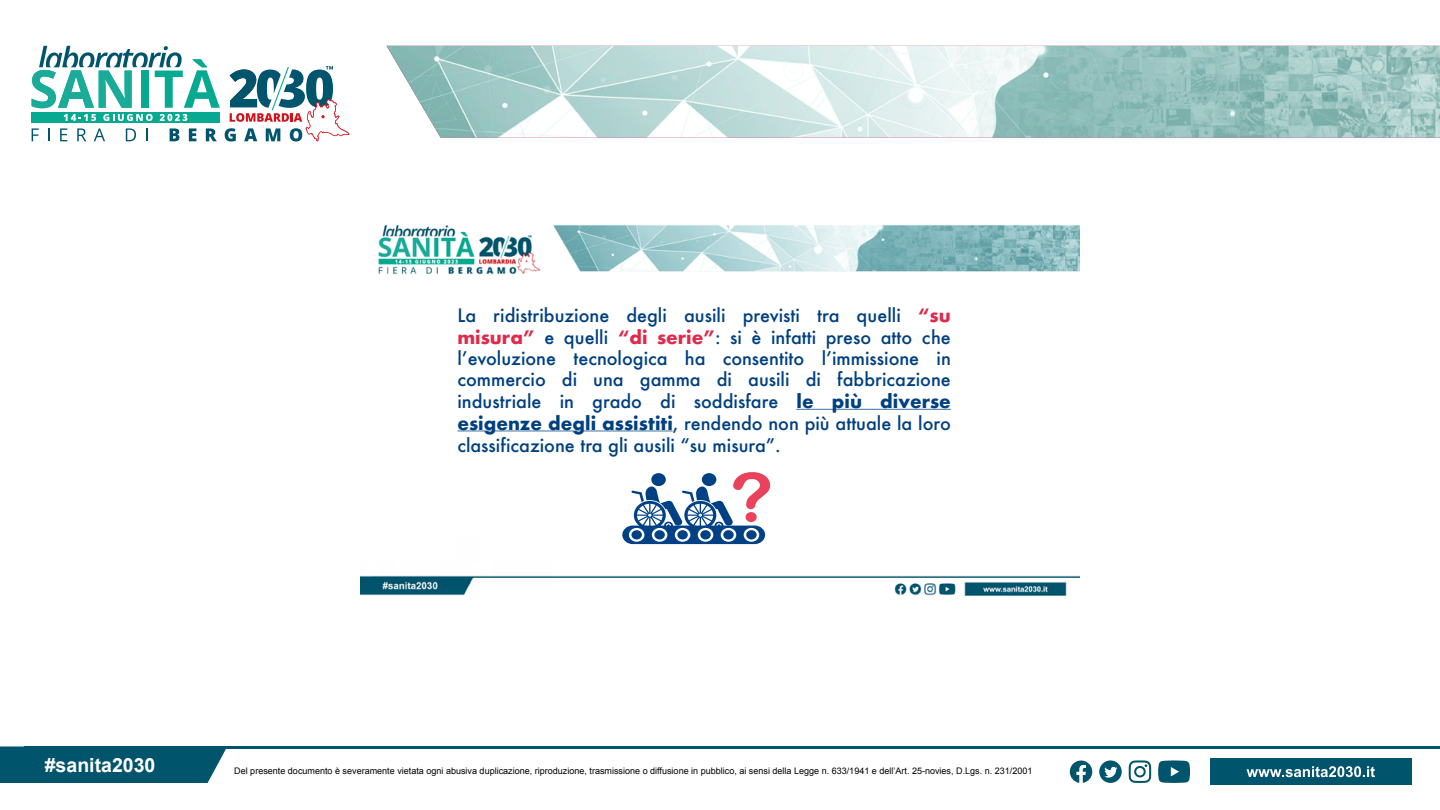
<style>
.page{position:relative;width:1440px;height:810px;background:#fff}
.page>*{position:absolute;margin:0;border:0;box-sizing:border-box;transform-origin:0 0}
.t1{font:700 19.5px "Arial";color:#fff}
.t2{font:500 18px/21.6px "Futura";color:#004080;text-align:justify}
.t3{font:9px "Arial";color:#000}
.s1{font-weight:700;color:#df2a4b}
.s2{font-weight:700}
</style>
<div class="page">
<img style="left:386px;top:46px;width:1054px;height:92px">
<svg style="left:32px;top:46px;width:317px;height:95px"></svg>
<div style="left:0;top:746px;width:226px;height:37px;background:#00546b"></div>
<div style="left:1210px;top:759px;width:201px;height:26px;background:#00546b"></div>
<hr style="left:24px;top:746px;width:1416px;height:3px;background:#00546b">
<svg style="left:1247px;top:766px;width:128px;height:11px"></svg>
<svg style="left:1129px;top:760px;width:22px;height:23px"></svg>
<svg style="left:1158px;top:760px;width:32px;height:23px"></svg>
<svg style="left:1070px;top:761px;width:22px;height:22px"></svg>
<svg style="left:1099px;top:760px;width:23px;height:23px"></svg>
<img style="left:360px;top:224px;width:720px;height:372px">
<svg style="left:796px;top:409px;width:155px;height:1px"></svg>
<svg style="left:457px;top:431px;width:216px;height:1px"></svg>
<svg style="left:622px;top:472px;width:148px;height:72px"></svg>
<div style="left:629px;top:528px;width:15px;height:14px;border:2px solid #fff;border-radius:50%"></div>
<div style="left:652px;top:528px;width:15px;height:14px;border:2px solid #fff;border-radius:50%"></div>
<div style="left:675px;top:528px;width:15px;height:14px;border:2px solid #fff;border-radius:50%"></div>
<div style="left:698px;top:528px;width:15px;height:14px;border:2px solid #fff;border-radius:50%"></div>
<div style="left:721px;top:528px;width:15px;height:14px;border:2px solid #fff;border-radius:50%"></div>
<div style="left:744px;top:528px;width:15px;height:14px;border:2px solid #fff;border-radius:50%"></div>
<p class="t2" style="left:457px;top:304px;width:495px">La ridistribuzione degli ausili previsti tra quelli <span class="s1">“su misura”</span> e quelli <span class="s1">“di serie”</span>: si è infatti preso atto che l’evoluzione tecnologica ha consentito l’immissione in commercio di una gamma di ausili di fabbricazione industriale in grado di soddisfare <span class="s2">le più diverse esigenze degli assistiti</span>, rendendo non più attuale la loro classificazione tra gli ausili “su misura”.</p>
<p class="t1" style="left:45px;top:752px;width:112px">#sanita2030</p>
<p class="t3" style="left:234px;top:765px;width:800px">Del presente documento è severamente vietata ogni abusiva duplicazione, riproduzione, trasmissione o diffusione in pubblico, ai sensi della Legge n. 633/1941 e dell’Art. 25-novies, D.Lgs. n. 231/2001</p>
</div>
